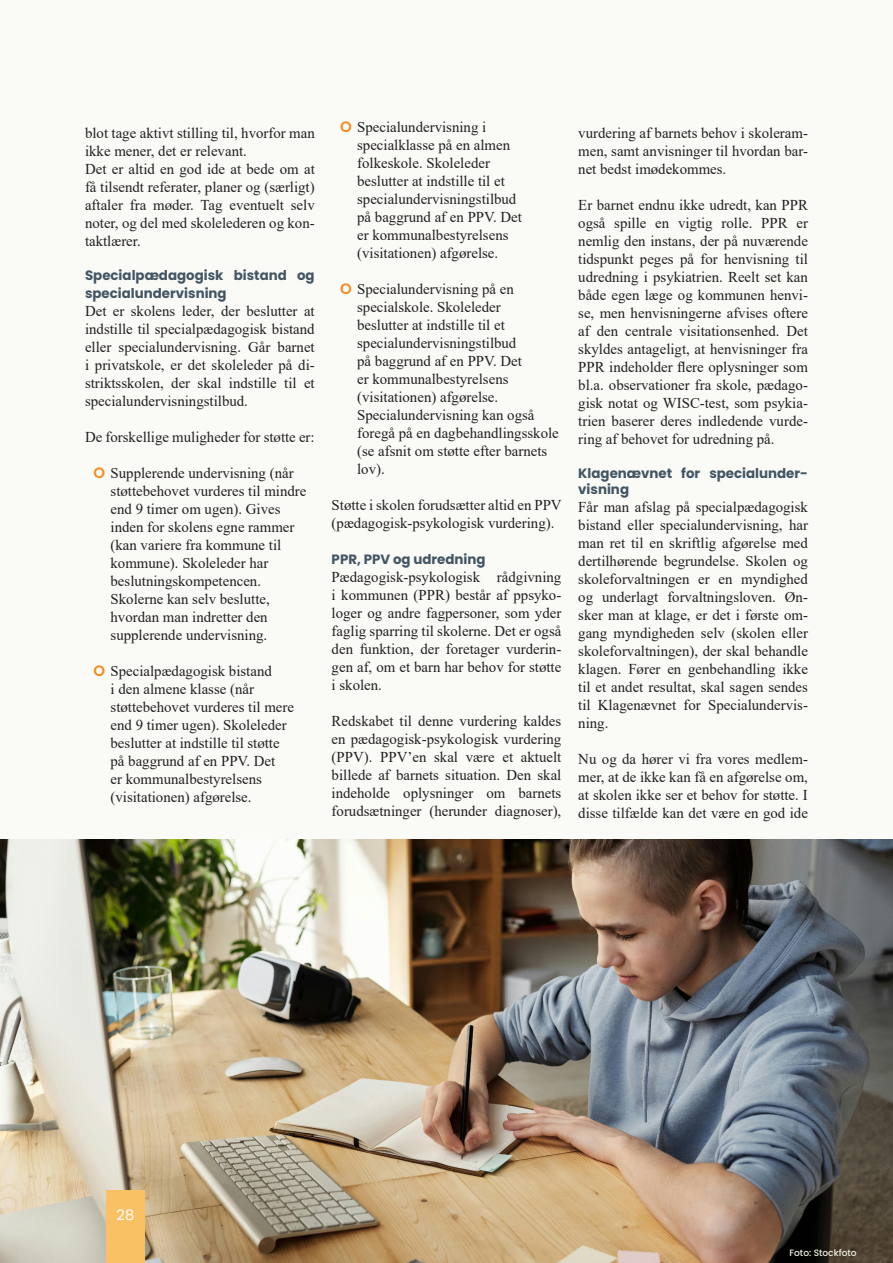
<style>
.page{position:relative;width:893px;height:1263px;background:#fff}
.page>*{position:absolute;margin:0;border:0;box-sizing:border-box;transform-origin:0 0}
.t1{font:15px/18px "Times New Roman";color:#231f20;text-align:justify}
.t2{font:14.55px "Poppins";color:#fff}
.t3{font:700 13.5px/18px "Poppins";color:#425563}
.t4{font:500 9.15px "Poppins";color:#f1f0e4}
.s1{font-family:"Poppins";font-weight:600;color:#f68b1f}
</style>
<div class="page">
<div style="left:0;top:0;width:891px;height:1263px;background:#fafaf6"></div>
<hr style="left:891px;top:0;width:2px;height:1263px;background:#fafaf6">
<img style="left:0;top:840px;width:893px;height:423px">
<div style="left:106px;top:1191px;width:39px;height:72px;background:#f9c164"></div>
<p class="t1" style="left:85px;top:123px;width:231px">blot tage aktivt stilling til, hvorfor man ikke mener, det er relevant.</p>
<p class="t1" style="left:85px;top:159px;width:231px">Det er altid en god ide at bede om at få tilsendt referater, planer og (særligt) aftaler fra møder. Tag eventuelt selv noter, og del med skolelederen og kon&shy;taktlærer.</p>
<p class="t3" style="left:85px;top:267px;width:231px">Specialpædagogisk bistand og specialundervisning</p>
<p class="t1" style="left:85px;top:302px;width:231px">Det er skolens leder, der beslutter at indstille til specialpædagogisk bistand eller specialundervisning. Går barnet i privatskole, er det skoleleder på di&shy;striktsskolen, der skal indstille til et specialundervisningstilbud.</p>
<p class="t1" style="left:85px;top:428px;width:231px">De forskellige muligheder for støtte er:</p>
<p class="t1" style="left:111px;top:464px;width:197px;text-align:left;text-indent:-17px"><span class="s1">O</span> Supplerende undervisning (når støttebehovet vurderes til mindre end 9 timer om ugen). Gives inden for skolens egne rammer (kan variere fra kommune til kommune). Skoleleder har beslutningskompetencen.<br>Skolerne kan selv beslutte, hvordan man indretter den supplerende undervisning.</p>
<p class="t1" style="left:111px;top:662px;width:185px;text-align:left;text-indent:-17px"><span class="s1">O</span> Specialpædagogisk bistand<br>i den almene klasse (når støttebehovet vurderes til mere end 9 timer ugen). Skoleleder beslutter at indstille til støtte på baggrund af en PPV. Det<br>er kommunalbestyrelsens (visitationen) afgørelse.</p>
<p class="t1" style="left:357px;top:117px;width:166px;text-align:left;text-indent:-17px"><span class="s1">O</span> Specialundervisning i specialklasse på en almen folkeskole. Skoleleder beslutter at indstille til et specialundervisningstilbud på baggrund af en PPV. Det er kommunalbestyrelsens (visitationen) afgørelse.</p>
<p class="t1" style="left:357px;top:279px;width:203px;text-align:left;text-indent:-17px"><span class="s1">O</span> Specialundervisning på en specialskole. Skoleleder<br>beslutter at indstille til et specialundervisningstilbud<br>på baggrund af en PPV. Det<br>er kommunalbestyrelsens (visitationen) afgørelse.<br>Specialundervisning kan også foregå på en dagbehandlingsskole (se afsnit om støtte efter barnets lov).</p>
<p class="t1" style="left:332px;top:495px;width:231px">Støtte i skolen forudsætter altid en PPV (pædagogisk-psykologisk vurdering).</p>
<p class="t3" style="left:332px;top:550px;width:155px">PPR, PPV og udredning</p>
<p class="t1" style="left:332px;top:567px;width:231px">Pædagogisk-psykologisk rådgivning i kommunen (PPR) består af ppsyko&shy;loger og andre fagpersoner, som yder faglig sparring til skolerne. Det er også den funktion, der foretager vurderin&shy;gen af, om et barn har behov for støtte i skolen.</p>
<p class="t1" style="left:332px;top:711px;width:231px">Redskabet til denne vurdering kaldes en pædagogisk-psykologisk vurdering (PPV). PPV’en skal være et aktuelt billede af barnets situation. Den skal indeholde oplysninger om barnets forudsætninger (herunder diagnoser),</p>
<p class="t1" style="left:578px;top:123px;width:231px">vurdering af barnets behov i skoleram&shy;men, samt anvisninger til hvordan bar&shy;net bedst imødekommes.</p>
<p class="t1" style="left:578px;top:195px;width:231px">Er barnet endnu ikke udredt, kan PPR også spille en vigtig rolle. PPR er nemlig den instans, der på nuværende tidspunkt peges på for henvisning til udredning i psykiatrien. Reelt set kan både egen læge og kommunen henvi&shy;se, men henvisningerne afvises oftere af den centrale visitationsenhed. Det skyldes antageligt, at henvisninger fra PPR indeholder flere oplysninger som bl.a. observationer fra skole, pædago&shy;gisk notat og WISC-test, som psykia&shy;trien baserer deres indledende vurde&shy;ring af behovet for udredning på.</p>
<p class="t3" style="left:578px;top:465px;width:231px;line-height:16.2px">Klagenævnet for specialunder&shy;visning</p>
<p class="t1" style="left:578px;top:498px;width:231px">Får man afslag på specialpædagogisk bistand eller specialundervisning, har man ret til en skriftlig afgørelse med dertilhørende begrundelse. Skolen og skoleforvaltningen er en myndighed og underlagt forvaltningsloven. Øn&shy;sker man at klage, er det i første om&shy;gang myndigheden selv (skolen eller skoleforvaltningen), der skal behandle klagen. Fører en genbehandling ikke til et andet resultat, skal sagen sendes til Klagenævnet for Specialundervis&shy;ning.</p>
<p class="t1" style="left:578px;top:750px;width:231px">Nu og da hører vi fra vores medlem&shy;mer, at de ikke kan få en afgørelse om, at skolen ikke ser et behov for støtte. I disse tilfælde kan det være en god ide</p>
<p class="t2" style="left:117px;top:1206px;width:19px">28</p>
<p class="t4" style="left:789px;top:1247px;width:69px">Foto: Stockfoto</p>
</div>
